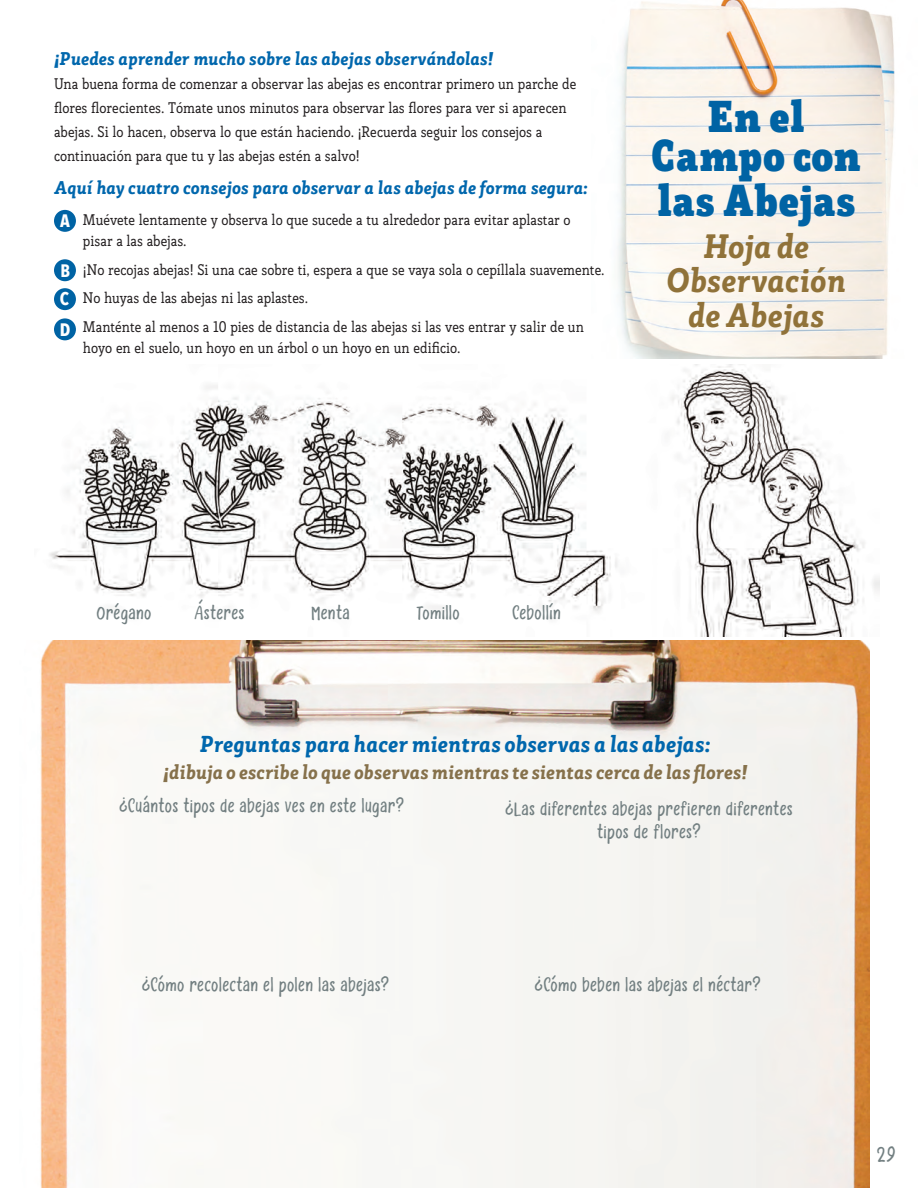
<style>
.page{position:relative;width:918px;height:1188px;background:#fff}
.page>*{position:absolute;margin:0;border:0;box-sizing:border-box;transform-origin:0 0}
.t1{font:900 43.5px/39px "Rogliano Pro Cd";color:#0063a4;text-align:center}
.t2{font:italic 800 33px/34.5px "Rogliano Pro Sm Cd";letter-spacing:.005em;color:#907239;text-align:center}
.t3{font:24px "Meizda";color:#727f81}
.t4{font:22.95px/22.5px "Meizda";letter-spacing:.015em;color:#727f81;text-align:center}
.t5{font:italic 800 22.5px "Rogliano Pro Sm Cd";letter-spacing:.005em;color:#0067ad}
.t6{font:italic 800 19.5px "Rogliano Pro Sm Cd";color:#86714b}
.t7{font:italic 800 18px "Rogliano Pro Sm Cd";color:#0067ad}
.t8{font:700 18px/29px "Avenir Next Condensed";color:#fff}
.t9{font:15px/24px "Rogliano Pro Sm Cd";color:#231f20}
</style>
<div class="page">
<img style="left:40px;top:640px;width:830px;height:548px">
<img style="left:618px;top:0;width:277px;height:359px">
<img style="left:49px;top:365px;width:831px;height:271px">
<div style="left:54px;top:259px;width:22px;height:22px;background:#0063a4;border-radius:50%"></div>
<div style="left:54px;top:288px;width:22px;height:22px;background:#0063a4;border-radius:50%"></div>
<div style="left:54px;top:210px;width:22px;height:22px;background:#0063a4;border-radius:50%"></div>
<div style="left:54px;top:318px;width:22px;height:22px;background:#0063a4;border-radius:50%"></div>
<p class="t7" style="left:54px;top:51px;width:441px">¡Puedes aprender mucho sobre las abejas observándolas!</p>
<p class="t9" style="left:54px;top:73px;width:524px">Una buena forma de comenzar a observar las abejas es encontrar primero un parche de flores florecientes. Tómate unos minutos para observar las flores para ver si aparecen abejas. Si lo hacen, observa lo que están haciendo. ¡Recuerda seguir los consejos a continuación para que tu y las abejas estén a salvo!</p>
<p class="t7" style="left:54px;top:180px;width:536px">Aquí hay cuatro consejos para observar a las abejas de forma segura:</p>
<p class="t9" style="left:83px;top:211px;width:489px;line-height:21px">Muévete lentamente y observa lo que sucede a tu alrededor para evitar aplastar o pisar a las abejas.</p>
<p class="t9" style="left:83px;top:257px;width:523px;line-height:28.5px">¡No recojas abejas! Si una cae sobre ti, espera a que se vaya sola o cepíllala suavemente.<br>No huyas de las abejas ni las aplastes.<br>Manténte al menos a 10 pies de distancia de las abejas si las ves entrar y salir de un</p>
<p class="t9" style="left:83px;top:337px;width:379px">hoyo en el suelo, un hoyo en un árbol o un hoyo en un edificio.</p>
<p class="t8" style="left:60px;top:207px;width:11px">A</p>
<p class="t8" style="left:60px;top:256px;width:12px">B<br>C</p>
<p class="t8" style="left:60px;top:316px;width:12px">D</p>
<h1 class="t1" style="left:651px;top:105px;width:212px">En el<br>Campo con</h1>
<h1 class="t1" style="left:657px;top:189px;width:200px">las Abejas</h1>
<h2 class="t2" style="left:667px;top:232px;width:181px">Hoja de<br>Observación de Abejas</h2>
<h3 class="t4" style="left:96px;top:604px;width:57px">Orégano</h3>
<h3 class="t4" style="left:194px;top:604px;width:51px">Ásteres</h3>
<h3 class="t4" style="left:311px;top:604px;width:40px">Menta</h3>
<h3 class="t4" style="left:416px;top:604px;width:45px">Tomillo</h3>
<h3 class="t4" style="left:512px;top:604px;width:50px">Cebollín</h3>
<h3 class="t5" style="left:200px;top:735px;width:512px">Preguntas para hacer mientras observas a las abejas:</h3>
<h3 class="t6" style="left:163px;top:764px;width:586px">¡dibuja o escribe lo que observas mientras te sientas cerca de las flores!</h3>
<h3 class="t4" style="left:119px;top:797px;width:286px">¿Cuántos tipos de abejas ves en este lugar?</h3>
<h3 class="t4" style="left:505px;top:800px;width:289px">¿Las diferentes abejas prefieren diferentes tipos de flores?</h3>
<h3 class="t4" style="left:142px;top:976px;width:249px">¿Cómo recolectan el polen las abejas?</h3>
<h3 class="t4" style="left:535px;top:976px;width:227px">¿Cómo beben las abejas el néctar?</h3>
<h3 class="t3" style="left:877px;top:1147px;width:20px">29</h3>
</div>
